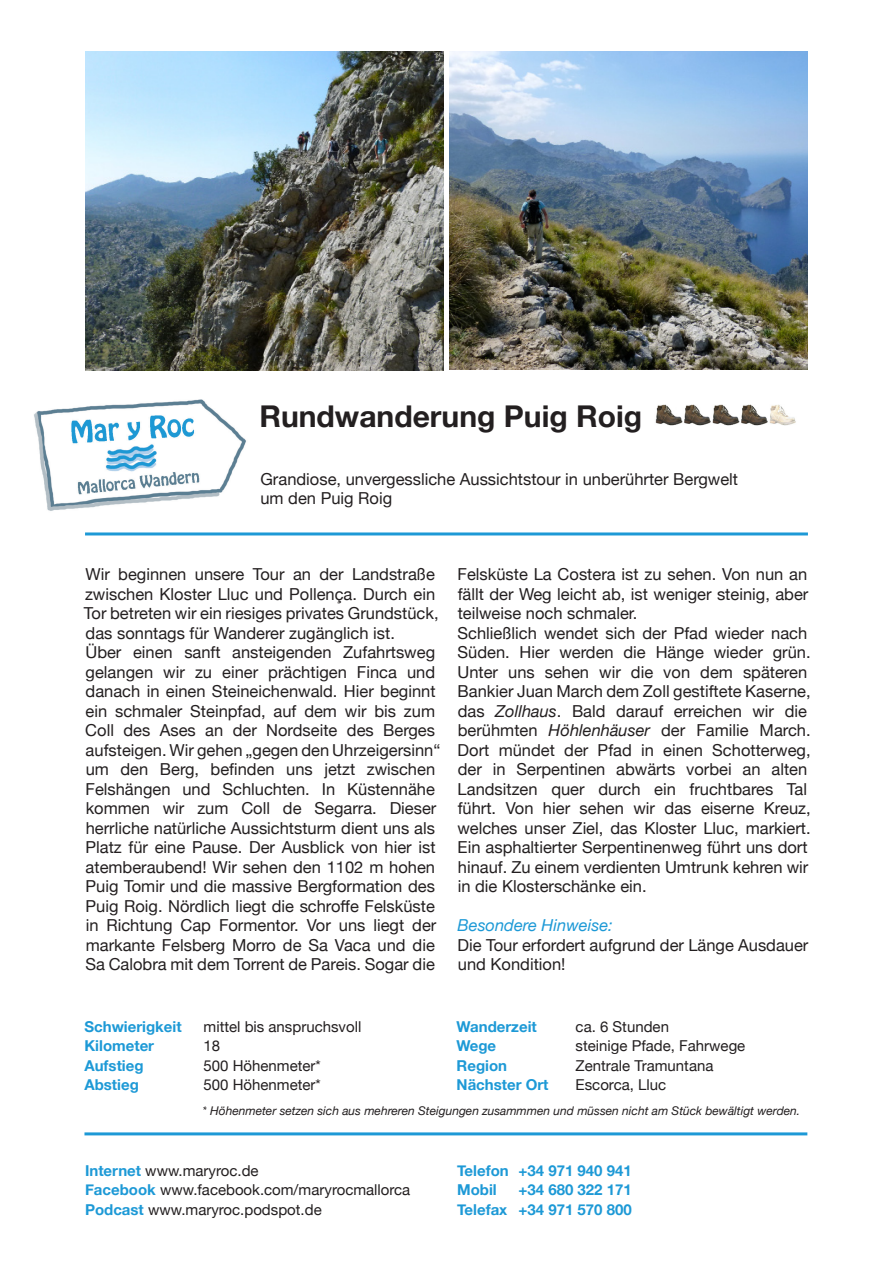
<style>
.page{position:relative;width:893px;height:1263px;background:#fff}
.page>*{position:absolute;margin:0;border:0;box-sizing:border-box;transform-origin:0 0}
.t1{font:700 30px "Helvetica Neue";color:#231f20}
.t2{font:16.5px/19.5px "Helvetica Neue";color:#231f20}
.t3{font:italic 16.5px "Helvetica Neue";color:#1d99d6}
.t4{font:15px "Helvetica Neue";color:#231f20}
.t5{font:700 15px "Helvetica Neue";color:#1d99d6}
.t6{font:italic 12px "Helvetica Neue";color:#231f20}
.s1{font-style:italic}
.s2{font-weight:700;color:#1d99d6}
</style>
<div class="page">
<hr style="left:85px;top:532px;width:723px;height:3px;background:#1d99d6">
<img style="left:85px;top:51px;width:358px;height:319px">
<img style="left:450px;top:51px;width:358px;height:319px">
<hr style="left:84px;top:1132px;width:723px;height:3px;background:#1d99d6">
<img style="left:655px;top:404px;width:141px;height:22px">
<img style="left:34px;top:399px;width:212px;height:112px">
<h1 class="t1" style="left:259px;top:389px;width:384px">Rundwanderung Puig Roig</h1>
<p class="t2" style="left:260px;top:468px;width:479px">Grandiose, unvergessliche Aussichtstour in unberührter Bergwelt um den Puig Roig</p>
<p class="t2" style="left:84px;top:563px;width:358px">Wir beginnen unsere Tour an der Landstraße zwischen Kloster Lluc und Pollença. Durch ein Tor betreten wir ein riesiges privates Grundstück, das sonntags für Wanderer zugänglich ist.<br>Über einen sanft ansteigenden Zufahrtsweg gelangen wir zu einer prächtigen Finca und danach in einen Steineichenwald. Hier beginnt ein schmaler Steinpfad, auf dem wir bis zum Coll des Ases an der Nordseite des Berges aufsteigen. Wir gehen „gegen den Uhrzeigersinn“ um den Berg, befinden uns jetzt zwischen Felshängen und Schluchten. In Küstennähe kommen wir zum Coll de Segarra. Dieser herrliche natürliche Aussichtsturm dient uns als Platz für eine Pause. Der Ausblick von hier ist atemberaubend! Wir sehen den 1102 m hohen Puig Tomir und die massive Bergformation des Puig Roig. Nördlich liegt die schroffe Felsküste in Richtung Cap Formentor. Vor uns liegt der markante Felsberg Morro de Sa Vaca und die Sa Calobra mit dem Torrent de Pareis. Sogar die</p>
<p class="t2" style="left:457px;top:563px;width:355px">Felsküste La Costera ist zu sehen. Von nun an fällt der Weg leicht ab, ist weniger steinig, aber teilweise noch schmaler.<br>Schließlich wendet sich der Pfad wieder nach Süden. Hier werden die Hänge wieder grün.<br>Unter uns sehen wir die von dem späteren Bankier Juan March dem Zoll gestiftete Kaserne, das <span class="s1">Zollhaus</span>. Bald darauf erreichen wir die berühmten <span class="s1">Höhlenhäuser</span> der Familie March.<br>Dort mündet der Pfad in einen Schotterweg, der in Serpentinen abwärts vorbei an alten Landsitzen quer durch ein fruchtbares Tal führt. Von hier sehen wir das eiserne Kreuz, welches unser Ziel, das Kloster Lluc, markiert.<br>Ein asphaltierter Serpentinenweg führt uns dort hinauf. Zu einem verdienten Umtrunk kehren wir in die Klosterschänke ein.</p>
<p class="t3" style="left:458px;top:912px;width:157px">Besondere Hinweise:</p>
<p class="t2" style="left:458px;top:934px;width:352px">Die Tour erfordert aufgrund der Länge Ausdauer und Kondition!</p>
<p class="t5" style="left:84px;top:1013px;width:99px">Schwierigkeit</p>
<p class="t4" style="left:204px;top:1014px;width:159px">mittel bis anspruchsvoll</p>
<p class="t5" style="left:84px;top:1032px;width:71px">Kilometer</p>
<p class="t4" style="left:204px;top:1033px;width:18px">18</p>
<p class="t5" style="left:84px;top:1052px;width:61px">Aufstieg</p>
<p class="t4" style="left:204px;top:1053px;width:119px">500 Höhenmeter*</p>
<p class="t5" style="left:84px;top:1071px;width:56px">Abstieg</p>
<p class="t4" style="left:204px;top:1072px;width:119px">500 Höhenmeter*</p>
<p class="t5" style="left:457px;top:1013px;width:82px">Wanderzeit</p>
<p class="t4" style="left:576px;top:1014px;width:95px">ca. 6 Stunden</p>
<p class="t5" style="left:457px;top:1032px;width:41px">Wege</p>
<p class="t4" style="left:576px;top:1033px;width:171px">steinige Pfade, Fahrwege</p>
<p class="t5" style="left:457px;top:1052px;width:52px">Region</p>
<p class="t4" style="left:576px;top:1053px;width:139px">Zentrale Tramuntana</p>
<p class="t5" style="left:457px;top:1071px;width:93px">Nächster Ort</p>
<p class="t4" style="left:576px;top:1072px;width:92px">Escorca, Lluc</p>
<p class="t6" style="left:203px;top:1100px;width:599px">* Höhenmeter setzen sich aus mehreren Steigungen zusammmen und müssen nicht am Stück bewältigt werden.</p>
<p class="t4" style="left:85px;top:1157px;width:175px"><span class="s2">Internet</span> www.maryroc.de</p>
<p class="t5" style="left:457px;top:1156px;width:176px">Telefon +34 971 940 941</p>
<p class="t4" style="left:85px;top:1177px;width:327px"><span class="s2">Facebook</span> www.facebook.com/maryrocmallorca</p>
<p class="t5" style="left:457px;top:1176px;width:41px">Mobil</p>
<p class="t5" style="left:519px;top:1176px;width:115px">+34 680 322 171</p>
<p class="t4" style="left:85px;top:1196px;width:238px"><span class="s2">Podcast</span> www.maryroc.podspot.de</p>
<p class="t5" style="left:457px;top:1195px;width:176px">Telefax +34 971 570 800</p>
</div>
